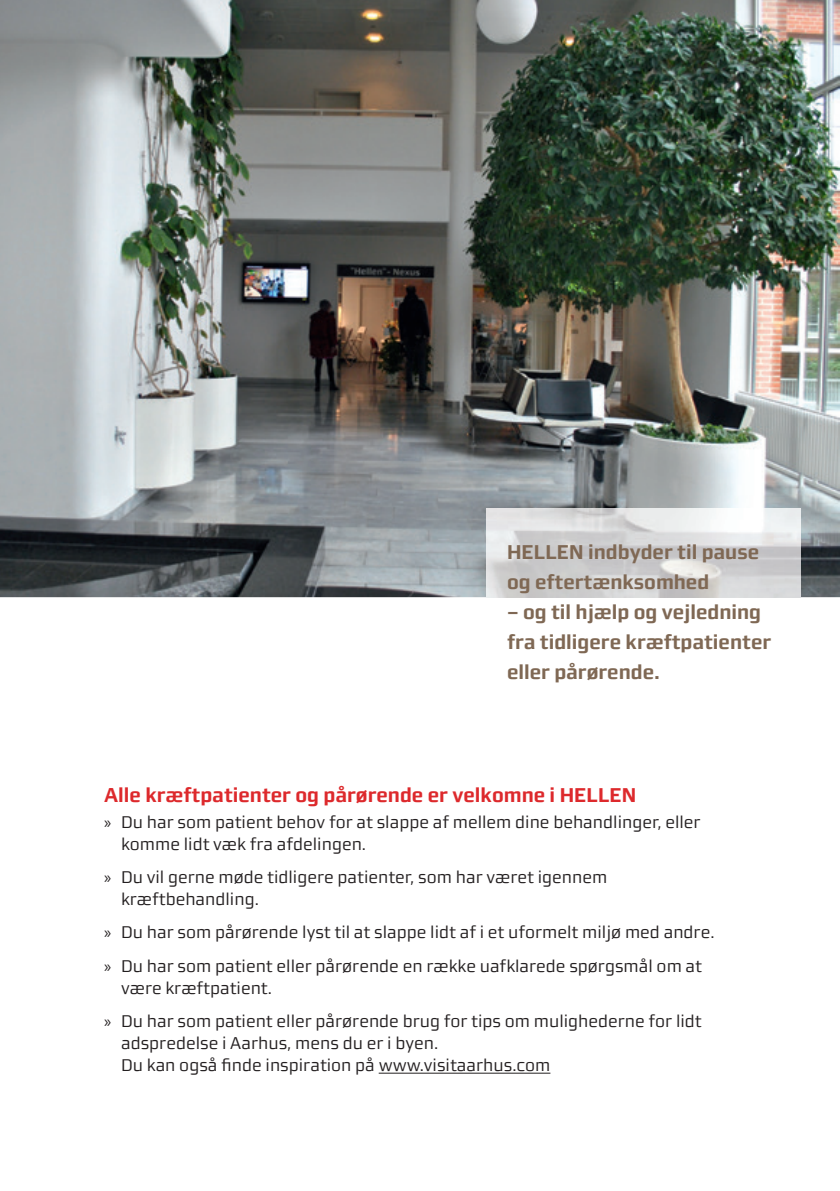
<style>
.page{position:relative;width:840px;height:1191px;background:#fff}
.page>*{position:absolute;margin:0;border:0;box-sizing:border-box;transform-origin:0 0}
.t1{font:700 20px/30px "midtsans";color:#7f6854}
.t2{font:700 20px "midtsans";color:#dd292c}
.t3{font:17px/22px "midtsans";color:#231f20}
.s1{font-family:"Myriad Pro"}
</style>
<div class="page">
<hr style="left:378px;top:1072px;width:172px;height:1px;background:#231f20">
<img style="left:0;top:0;width:839px;height:597px">
<img style="left:486px;top:508px;width:313px;height:89px">
<p class="t1" style="left:506px;top:536px;width:253px">HELLEN indbyder til pause og eftertænksomhed</p>
<p class="t1" style="left:506px;top:596px;width:265px">– og til hjælp og vejledning fra tidligere kræftpatienter eller pårørende.</p>
<p class="t2" style="left:104px;top:783px;width:533px">Alle kræftpatienter og pårørende er velkomne i HELLEN</p>
<p class="t3" style="left:121px;top:810px;width:580px;text-indent:-17px"><span class="s1">»</span> Du har som patient behov for at slappe af mellem dine behandlinger, eller komme lidt væk fra afdelingen.</p>
<p class="t3" style="left:121px;top:866px;width:487px;text-indent:-17px"><span class="s1">»</span> Du vil gerne møde tidligere patienter, som har været igennem kræftbehandling.</p>
<p class="t3" style="left:104px;top:915px;width:611px;line-height:33.4px"><span class="s1">»</span> Du har som pårørende lyst til at slappe lidt af i et uformelt miljø med andre. <span class="s1">»</span> Du har som patient eller pårørende en række uafklarede spørgsmål om at</p>
<p class="t3" style="left:104px;top:971px;width:599px;line-height:33.4px;text-indent:17px">være kræftpatient.<br><span class="s1">»</span> Du har som patient eller pårørende brug for tips om mulighederne for lidt</p>
<p class="t3" style="left:121px;top:1032px;width:430px">adspredelse i Aarhus, mens du er i byen.<br>Du kan også finde inspiration på www.visitaarhus.com</p>
</div>
